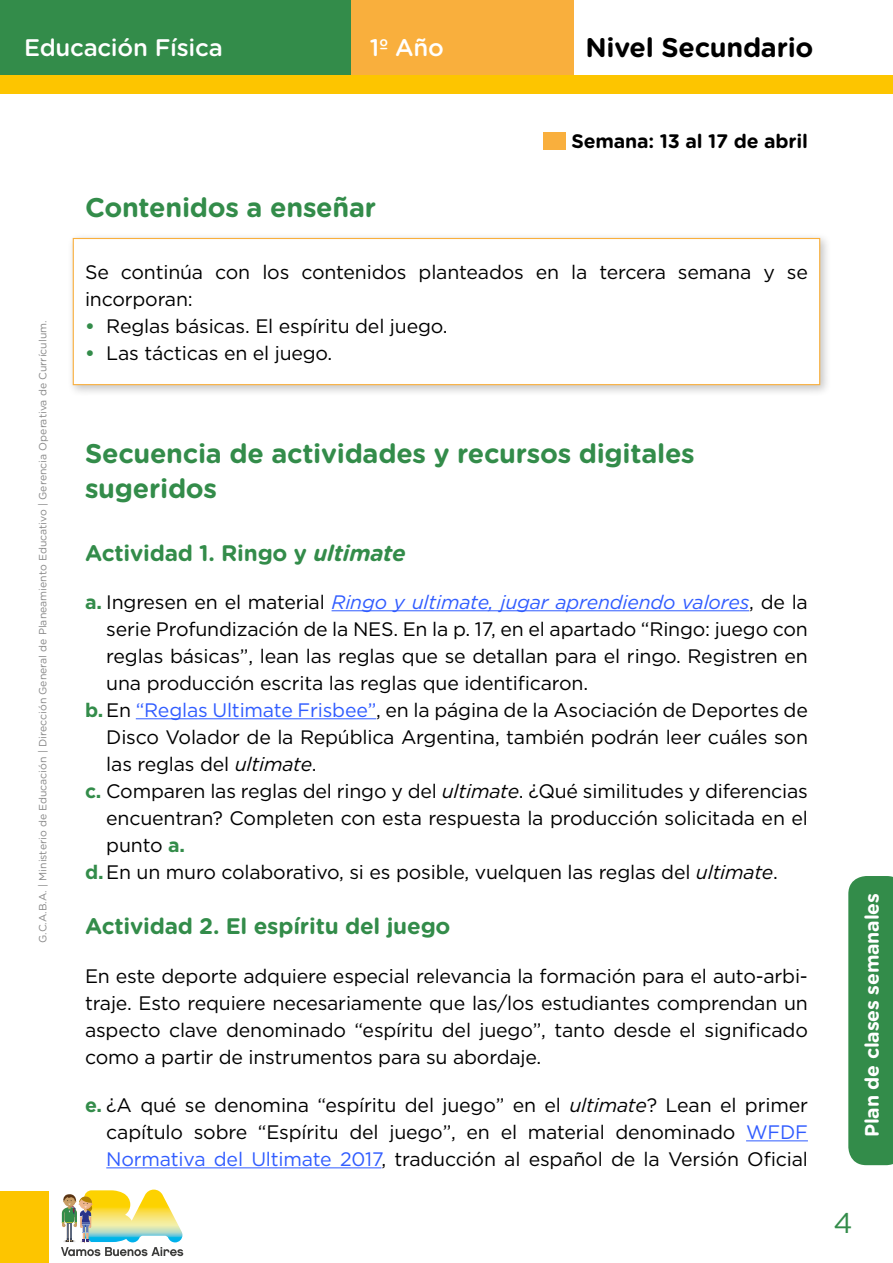
<style>
.page{position:relative;width:893px;height:1263px;background:#fff}
.page>*{position:absolute;margin:0;border:0;box-sizing:border-box;transform-origin:0 0}
.t1{font:28.5px "Gotham";color:#338c4a}
.t2{font:700 27px/34.5px "Gotham Rounded";letter-spacing:-.01em;color:#338c4a}
.t3{font:700 27px "Gotham Rounded";letter-spacing:-.01em;color:#000}
.t4{font:500 24px "Gotham Rounded";letter-spacing:-.01em;color:#fff}
.t5{font:700 22.5px "Gotham Rounded";letter-spacing:-.01em;color:#338c4a}
.t6{font:19.5px/27px "Gotham";letter-spacing:-.01em;color:#000;text-align:justify}
.t7{font:italic 19.5px "Gotham";letter-spacing:-.01em;color:#305cff}
.t8{font:700 19.5px "Gotham Rounded";letter-spacing:-.01em;color:#fff}
.t9{font:700 19.5px "Gotham Rounded";letter-spacing:-.01em;color:#000}
.t10{font:10.5px "Gotham Rounded";color:#878787}
.s1{font-weight:700;color:#338c4a}
.s2{font-style:italic}
.s3{font-weight:700;font-style:normal;color:#338c4a}
.s4{font-style:normal;color:#000}
.s5{color:#305cff}
</style>
<div class="page">
<div style="left:0;top:1191px;width:48px;height:72px;background:#fdc500"></div>
<svg style="left:61px;top:1189px;width:122px;height:67px"></svg>
<div style="left:0;top:0;width:351px;height:78px;background:#338c4a"></div>
<div style="left:351px;top:0;width:223px;height:78px;background:#f9af3d"></div>
<div style="left:0;top:75px;width:893px;height:19px;background:#fdc500"></div>
<svg style="left:848px;top:876px;width:45px;height:289px;background:#398f50"></svg>
<div style="left:67px;top:232px;width:764px;height:164px;background:#000;opacity:.22"></div>
<div style="left:73px;top:238px;width:747px;height:147px;background:#fff;border:1px solid #f9af3d"></div>
<hr style="left:332px;top:610px;width:417px;height:1px;background:#305cff">
<hr style="left:136px;top:718px;width:240px;height:1px;background:#305cff">
<hr style="left:746px;top:1140px;width:62px;height:1px;background:#305cff">
<hr style="left:106px;top:1167px;width:275px;height:1px;background:#305cff">
<div style="left:543px;top:132px;width:23px;height:17px;background:#f9af3d"></div>
<p class="t4" style="left:24px;top:31px;width:200px">Educación Física</p>
<p class="t4" style="left:370px;top:31px;width:76px">1º Año</p>
<h2 class="t3" style="left:585px;top:28px;width:230px">Nivel Secundario</h2>
<p class="t10" style="left:36px;top:943px;width:624px;rotate:-90deg">G.C.A.B.A. | Ministerio de Educación | Dirección General de Planeamiento Educativo | Gerencia Operativa de Currículum.</p>
<h2 class="t2" style="left:85px;top:189px;width:293px">Contenidos a enseñar</h2>
<p class="t9" style="left:572px;top:127px;width:238px">Semana: 13 al 17 de abril</p>
<p class="t6" style="left:85px;top:258px;width:724px">Se continúa con los contenidos planteados en la tercera semana y se incorporan:</p>
<p class="t6" style="left:85px;top:312px;width:364px"><span class="s1">•</span> Reglas básicas. El espíritu del juego.</p>
<p class="t6" style="left:85px;top:339px;width:249px"><span class="s1">•</span> Las tácticas en el juego.</p>
<h2 class="t2" style="left:85px;top:435px;width:611px">Secuencia de actividades y recursos digitales sugeridos</h2>
<p class="t5" style="left:85px;top:536px;width:322px">Actividad 1. Ringo y <span class="s2">ultimate</span></p>
<p class="t7" style="left:85px;top:589px;width:724px"><span class="s3">a.</span> <span class="s4">Ingresen en el material</span> Ringo y ultimate, jugar aprendiendo valores<span class="s4">, de la</span></p>
<p class="t6" style="left:106px;top:615px;width:703px">serie Profundización de la NES. En la p. 17, en el apartado “Ringo: juego con</p>
<p class="t6" style="left:106px;top:642px;width:703px">reglas básicas”, lean las reglas que se detallan para el ringo. Registren en</p>
<p class="t6" style="left:106px;top:669px;width:483px">una producción escrita las reglas que identificaron.</p>
<p class="t6" style="left:85px;top:696px;width:724px"><span class="s1">b.</span> En <span class="s5">“Reglas Ultimate Frisbee”</span>, en la página de la Asociación de Deportes de</p>
<p class="t6" style="left:106px;top:723px;width:703px">Disco Volador de la República Argentina, también podrán leer cuáles son</p>
<p class="t6" style="left:106px;top:750px;width:212px">las reglas del <span class="s2">ultimate</span>.</p>
<p class="t6" style="left:85px;top:777px;width:724px"><span class="s1">c.</span> Comparen las reglas del ringo y del <span class="s2">ultimate</span>. ¿Qué similitudes y diferencias</p>
<p class="t6" style="left:106px;top:804px;width:703px">encuentran? Completen con esta respuesta la producción solicitada en el</p>
<p class="t6" style="left:106px;top:831px;width:80px">punto <span class="s1">a.</span></p>
<p class="t6" style="left:85px;top:858px;width:694px"><span class="s1">d.</span>En un muro colaborativo, si es posible, vuelquen las reglas del <span class="s2">ultimate</span>.</p>
<p class="t5" style="left:85px;top:910px;width:367px">Actividad 2. El espíritu del juego</p>
<p class="t6" style="left:85px;top:962px;width:724px">En este deporte adquiere especial relevancia la formación para el auto-arbi&shy;traje. Esto requiere necesariamente que las/los estudiantes comprendan un aspecto clave denominado “espíritu del juego”, tanto desde el significado como a partir de instrumentos para su abordaje.</p>
<p class="t6" style="left:106px;top:1091px;width:703px;text-indent:-21px"><span class="s1">e.</span> ¿A qué se denomina “espíritu del juego” en el <span class="s2">ultimate</span>? Lean el primer capítulo sobre “Espíritu del juego”, en el material denominado <span class="s5">WFDF Normativa del Ultimate 2017</span>, traducción al español de la Versión Oficial</p>
<p class="t8" style="left:858px;top:1137px;width:246px;rotate:-90deg">Plan de clases semanales</p>
<h1 class="t1" style="left:833px;top:1204px;width:21px">4</h1>
</div>
